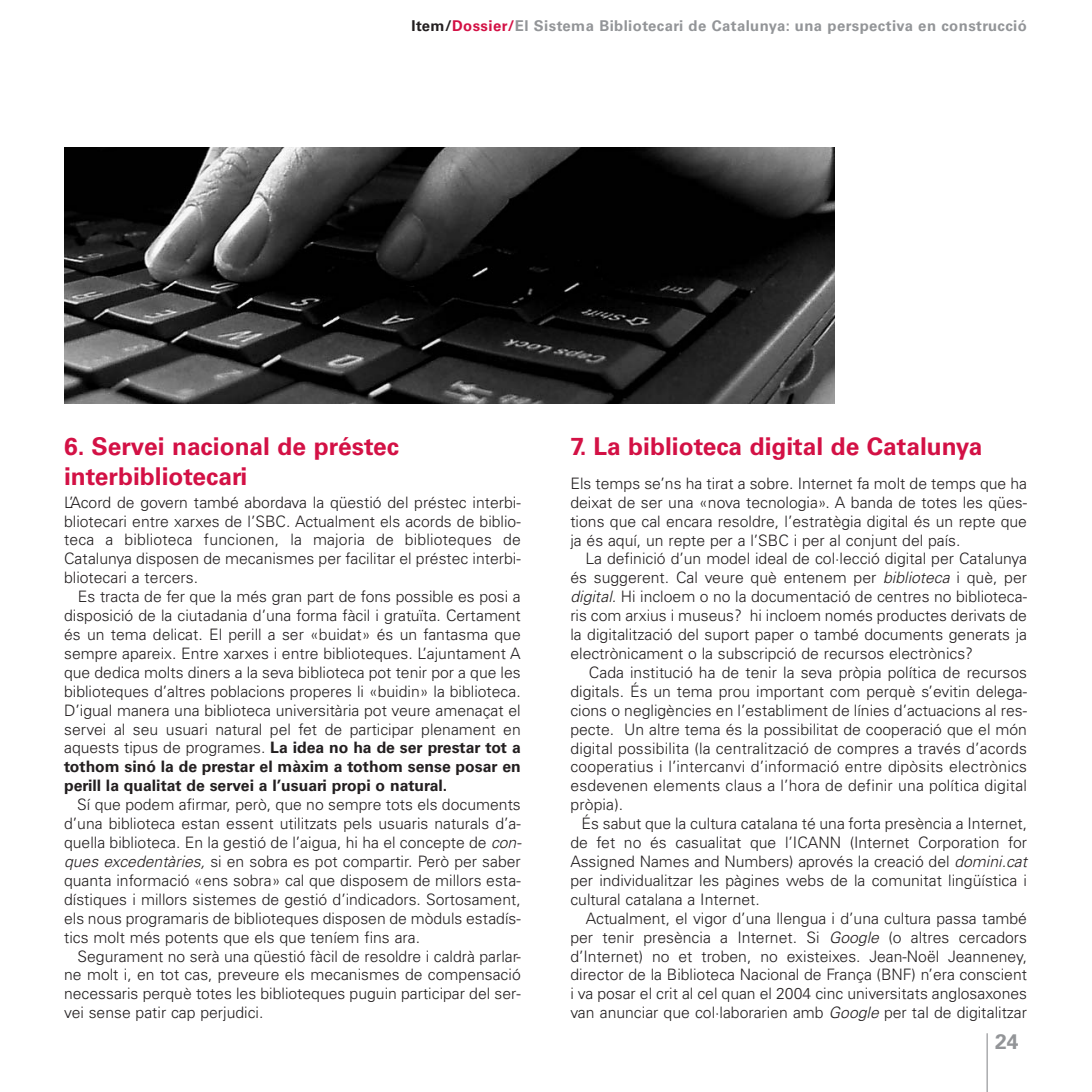
<style>
.page{position:relative;width:1092px;height:1092px;background:#fff}
.page>*{position:absolute;margin:0;border:0;box-sizing:border-box;transform-origin:0 0}
.t1{font:700 24.5px/29.4px "Univers";color:#d31145}
.t2{font:700 21px "Univers";color:#939598}
.t3{font:300 15.75px/18.9px "Univers";color:#231f20;text-align:justify}
.t4{font:700 14.88px "Univers";letter-spacing:.03em;color:#939598}
.s1{color:#231f20}
.s2{color:#d31145}
.s3{font-weight:700}
.s4{font-style:italic}
</style>
<div class="page">
<hr style="left:986px;top:1033px;width:1px;height:58px;background:#808285">
<img style="left:64px;top:147px;width:770px;height:256px">
<p class="t4" style="left:411px;top:20px;width:617px"><span class="s1">Item/</span><span class="s2">Dossier/</span>El Sistema Bibliotecari de Catalunya: una perspectiva en construcció</p>
<h1 class="t1" style="left:64px;top:434px;width:336px">6. Servei nacional de préstec interbibliotecari</h1>
<p class="t3" style="left:64px;top:494px;width:458px">L’Acord de govern també abordava la qüestió del préstec interbi&shy;bliotecari entre xarxes de l’SBC. Actualment els acords de biblio&shy;teca a biblioteca funcionen, la majoria de biblioteques de Catalunya disposen de mecanismes per facilitar el préstec interbi&shy;bliotecari a tercers.</p>
<p class="t3" style="left:64px;top:588px;width:458px;text-indent:14px">Es tracta de fer que la més gran part de fons possible es posi a disposició de la ciutadania d’una forma fàcil i gratuïta. Certament és un tema delicat. El perill a ser «buidat» és un fantasma que sempre apareix. Entre xarxes i entre biblioteques. L’ajuntament A que dedica molts diners a la seva biblioteca pot tenir por a que les biblioteques d’altres poblacions properes li «buidin» la biblioteca.<br>D’igual manera una biblioteca universitària pot veure amenaçat el servei al seu usuari natural pel fet de participar plenament en aquests tipus de programes. <span class="s3">La idea no ha de ser prestar tot a tothom sinó la de prestar el màxim a tothom sense posar en perill la qualitat de servei a l’usuari propi o natural.</span></p>
<p class="t3" style="left:64px;top:796px;width:461px;text-align:left;text-indent:13px">Sí que podem afirmar, però, que no sempre tots els documents d’una biblioteca estan essent utilitzats pels usuaris naturals d’a&shy;quella biblioteca. En la gestió de l’aigua, hi ha el concepte de <span class="s4">con&shy;ques excedentàries,</span> si en sobra es pot compartir. Però per saber quanta informació «ens sobra» cal que disposem de millors esta&shy;dístiques i millors sistemes de gestió d’indicadors. Sortosament, els nous programaris de biblioteques disposen de mòduls estadís&shy;tics molt més potents que els que teníem fins ara.</p>
<p class="t3" style="left:64px;top:947px;width:458px;text-indent:13px">Segurament no serà una qüestió fàcil de resoldre i caldrà parlar&shy;ne molt i, en tot cas, preveure els mecanismes de compensació necessaris perquè totes les biblioteques puguin participar del ser&shy;vei sense patir cap perjudici.</p>
<h1 class="t1" style="left:570px;top:434px;width:413px">7. La biblioteca digital de Catalunya</h1>
<p class="t3" style="left:570px;top:475px;width:458px">Els temps se’ns ha tirat a sobre. Internet fa molt de temps que ha deixat de ser una «nova tecnologia». A banda de totes les qües&shy;tions que cal encara resoldre, l’estratègia digital és un repte que ja és aquí, un repte per a l’SBC i per al conjunt del país.</p>
<p class="t3" style="left:570px;top:550px;width:458px;text-indent:15px">La definició d’un model ideal de col·lecció digital per Catalunya és suggerent. Cal veure què entenem per <span class="s4">biblioteca</span> i què, per <span class="s4">digital.</span>Hi incloem o no la documentació de centres no biblioteca&shy;ris com arxius i museus? hi incloem només productes derivats de la digitalització del suport paper o també documents generats ja electrònicament o la subscripció de recursos electrònics?</p>
<p class="t3" style="left:570px;top:664px;width:458px;text-indent:19px">Cada institució ha de tenir la seva pròpia política de recursos digitals. És un tema prou important com perquè s’evitin delega&shy;cions o negligències en l’establiment de línies d’actuacions al res&shy;pecte. Un altre tema és la possibilitat de cooperació que el món digital possibilita (la centralització de compres a través d’acords cooperatius i l’intercanvi d’informació entre dipòsits electrònics esdevenen elements claus a l’hora de definir una política digital pròpia).</p>
<p class="t3" style="left:570px;top:815px;width:461px;text-align:left;text-indent:11px">És sabut que la cultura catalana té una forta presència a Internet, de fet no és casualitat que l’ICANN (Internet Corporation for Assigned Names and Numbers) aprovés la creació del <span class="s4">domini.cat </span>per individualitzar les pàgines webs de la comunitat lingüística i cultural catalana a Internet.</p>
<p class="t3" style="left:570px;top:910px;width:458px;text-indent:16px">Actualment, el vigor d’una llengua i d’una cultura passa també per tenir presència a Internet. Si <span class="s4">Google</span> (o altres cercadors d’Internet) no et troben, no existeixes. Jean-Noël Jeanneney, director de la Biblioteca Nacional de França (BNF) n’era conscient i va posar el crit al cel quan el 2004 cinc universitats anglosaxones van anunciar que col·laborarien amb <span class="s4">Google</span> per tal de digitalitzar</p>
<h2 class="t2" style="left:994px;top:1033px;width:25px">24</h2>
</div>
